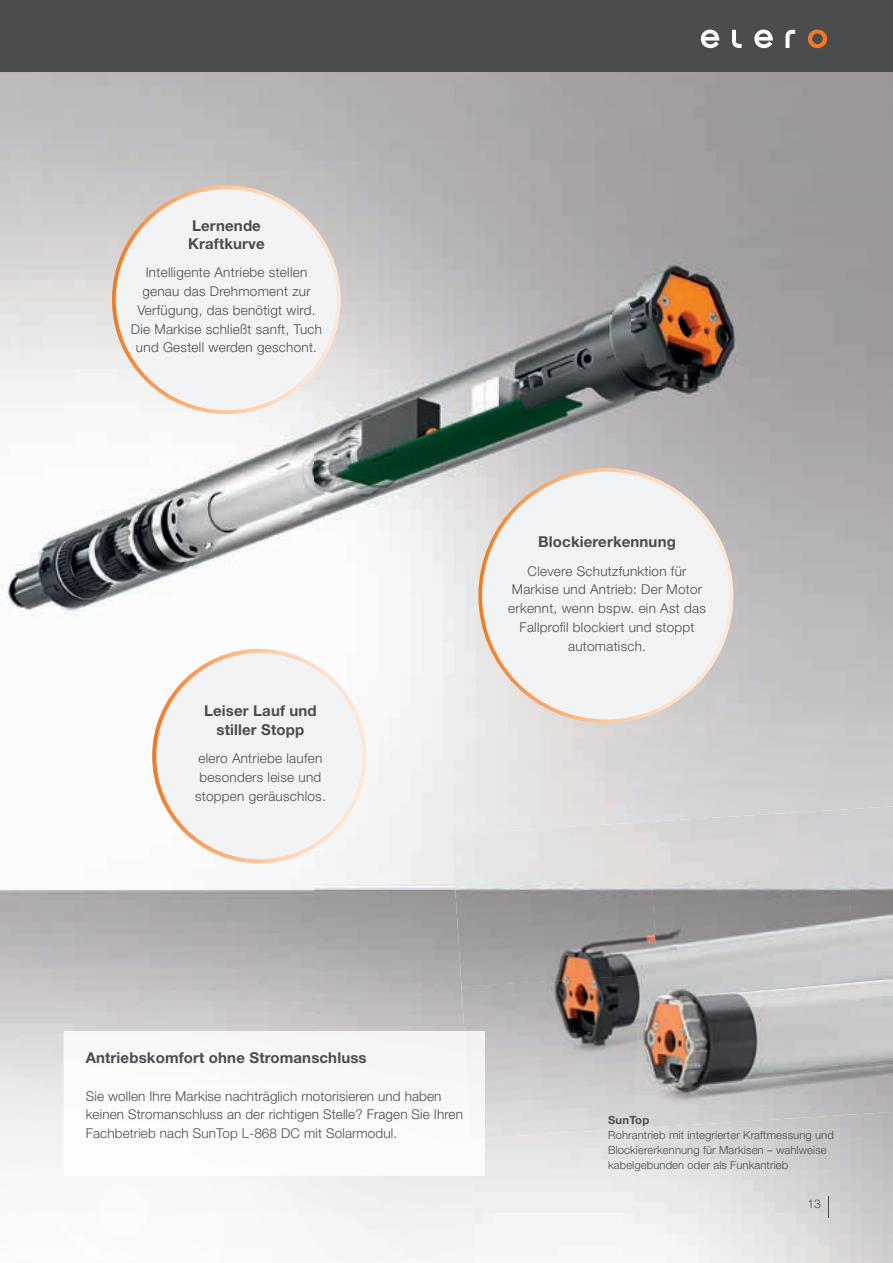
<style>
.page{position:relative;width:893px;height:1263px;background:#fff}
.page>*{position:absolute;margin:0;border:0;box-sizing:border-box;transform-origin:0 0}
.t1{font:700 15px/18.8px "Helvetica Neue LT Pro";letter-spacing:.01em;color:#4b4c4d}
.t2{font:300 13.5px/18.8px "Helvetica Neue LT Pro";letter-spacing:.02em;color:#4b4c4d;text-align:center}
.t3{font:300 12px "Helvetica Neue LT Pro";color:#4b4c4d}
.t4{font:300 11.25px/15px "Helvetica Neue LT Pro";letter-spacing:.01em;color:#4b4c4d}
.t5{font:700 11.25px "Helvetica Neue LT Pro";letter-spacing:.02em;color:#4b4c4d}
</style>
<div class="page">
<img style="left:0;top:71px;width:630px;height:560px">
<img style="left:630px;top:71px;width:263px;height:751px">
<img style="left:473px;top:1126px;width:420px;height:137px">
<div style="left:0;top:0;width:893px;height:71px;background:#4b4c4d"></div>
<svg style="left:808px;top:30px;width:19px;height:18px"></svg>
<svg style="left:701px;top:30px;width:18px;height:18px"></svg>
<svg style="left:754px;top:30px;width:19px;height:18px"></svg>
<svg style="left:785px;top:30px;width:10px;height:18px"></svg>
<svg style="left:732px;top:30px;width:10px;height:18px"></svg>
<img style="left:64px;top:1031px;width:421px;height:145px">
<svg style="left:478px;top:468px;width:255px;height:255px"></svg>
<svg style="left:152px;top:649px;width:215px;height:214px"></svg>
<svg style="left:112px;top:185px;width:229px;height:229px"></svg>
<img style="left:452px;top:822px;width:196px;height:165px">
<img style="left:648px;top:809px;width:196px;height:146px">
<img style="left:844px;top:806px;width:49px;height:149px">
<img style="left:461px;top:975px;width:206px;height:163px">
<div style="left:464px;top:1031px;width:21px;height:108px;background:#f6f6f6"></div>
<img style="left:635px;top:955px;width:258px;height:155px">
<img style="left:648px;top:979px;width:245px;height:40px">
<svg style="left:828px;top:1196px;width:1px;height:21px"></svg>
<p class="t1" style="left:188px;top:215px;width:78px">Lernende<br>Kraftkurve</p>
<p class="t2" style="left:131px;top:263px;width:193px">Intelligente Antriebe stellen genau das Drehmoment zur<br>Verfügung, das benötigt wird.<br>Die Markise schließt sanft, Tuch und Gestell werden geschont.</p>
<p class="t1" style="left:204px;top:701px;width:114px;text-align:center">Leiser Lauf und stiller Stopp</p>
<p class="t2" style="left:195px;top:749px;width:132px">elero Antriebe laufen besonders leise und stoppen geräuschlos.</p>
<p class="t1" style="left:538px;top:532px;width:139px">Blockiererkennung</p>
<p class="t2" style="left:508px;top:561px;width:199px">Clevere Schutzfunktion für<br>Markise und Antrieb: Der Motor erkennt, wenn bspw. ein Ast das<br>Fallprofil blockiert und stoppt automatisch.</p>
<p class="t1" style="left:86px;top:1048px;width:282px">Antriebskomfort ohne Stromanschluss</p>
<p class="t2" style="left:86px;top:1086px;width:379px;text-align:left">Sie wollen Ihre Markise nachträglich motorisieren und haben keinen Stromanschluss an der richtigen Stelle? Fragen Sie Ihren<br>Fachbetrieb nach SunTop L-868 DC mit Solarmodul.</p>
<p class="t5" style="left:608px;top:1113px;width:43px">SunTop</p>
<p class="t4" style="left:608px;top:1127px;width:227px">Rohrantrieb mit integrierter Kraftmessung und<br>Blockiererkennung für Markisen – wahlweise kabelgebunden oder als Funkantrieb</p>
<p class="t3" style="left:807px;top:1196px;width:15px">13</p>
</div>
